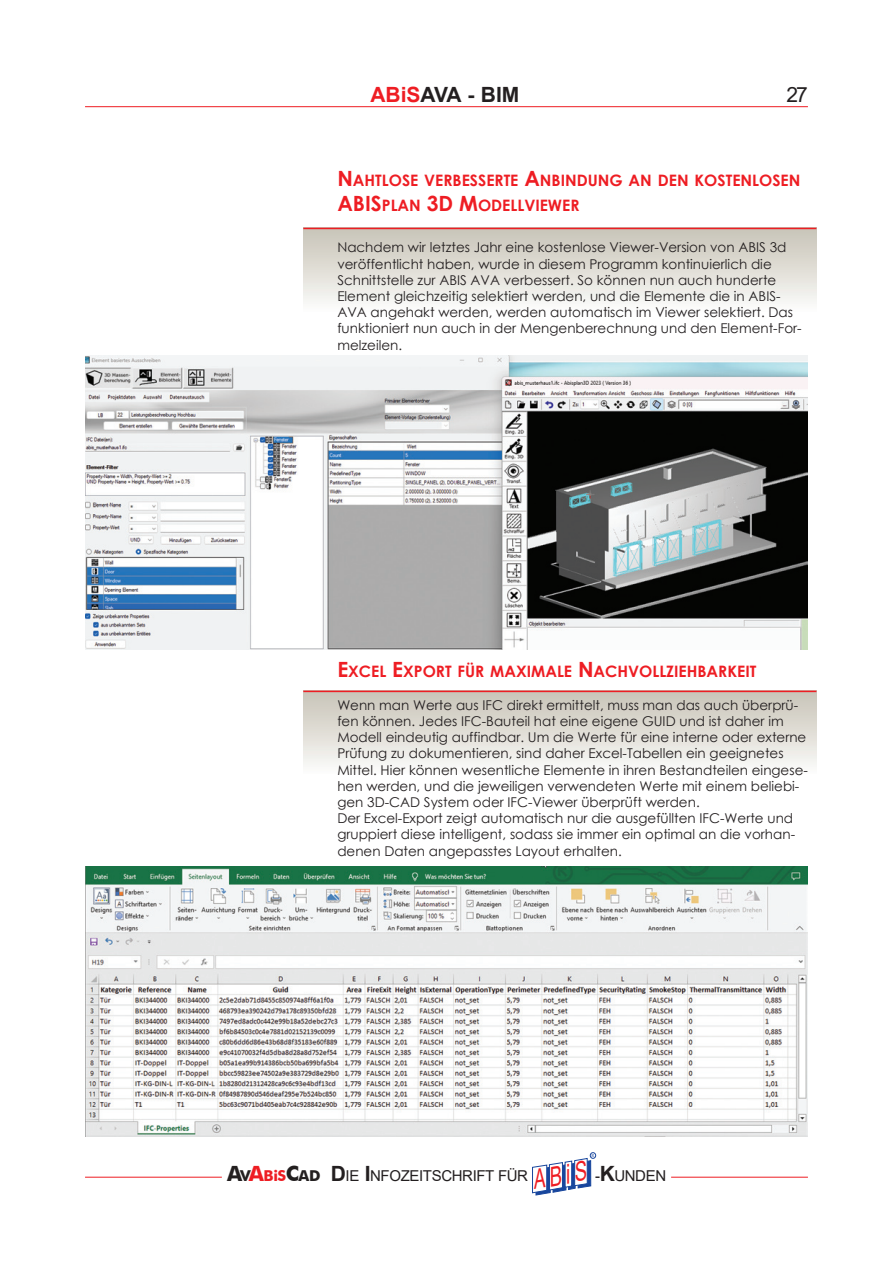
<style>
.page{position:relative;width:893px;height:1263px;background:#fff}
.page>*{position:absolute;margin:0;border:0;box-sizing:border-box;transform-origin:0 0}
.t1{font:italic 27px "Arial";color:#ee1d23;scale:.65 1}
.t2{font:700 21px "Arial";color:#231f20}
.t3{font:21px "Arial";color:#231f20}
.t4{font:700 15.75px/25.2px "Century Gothic";color:#ee1d23}
.t5{font:15px "Arial";letter-spacing:-.025em;color:#231f20}
.t6{font:13.5px/16.2px "Century Gothic";color:#231f20}
.t7{font:4.5px "Times New Roman";color:#18469d}
.s1{color:#ee1d23}
.s2{font-size:21px}
.s3{font-family:"Futura BT";font-weight:700;font-size:21px}
.s4{font-family:"Futura BT";font-weight:700}
.s5{font-family:"Futura BT";font-weight:700;font-size:21px;color:#ee1d23}
.s6{font-family:"Futura BT";font-weight:700;color:#ee1d23}
.s7{font-weight:700;font-size:21px}
</style>
<div class="page">
<hr style="left:85px;top:1177px;width:137px;height:1px;background:#ee1d23">
<hr style="left:671px;top:1177px;width:137px;height:1px;background:#ee1d23">
<svg style="left:532px;top:1152px;width:64px;height:44px"></svg>
<hr style="left:85px;top:106px;width:723px;height:1px;background:#ee1d23">
<div style="left:303px;top:228px;width:513px;height:83px;background:linear-gradient(to bottom,#c7c3b6,#fbfcfa)"></div>
<hr style="left:303px;top:228px;width:513px;height:1px;background:#ee1d23">
<div style="left:303px;top:691px;width:513px;height:83px;background:linear-gradient(to bottom,#c7c3b6,#fcfcfa)"></div>
<hr style="left:303px;top:691px;width:513px;height:1px;background:#ee1d23">
<img style="left:85px;top:355px;width:723px;height:295px">
<img style="left:85px;top:867px;width:723px;height:269px">
<p class="t2" style="left:370px;top:80px;width:150px"><span class="s1">ABiS</span>AVA - BIM</p>
<p class="t3" style="left:786px;top:80px;width:23px">27</p>
<p class="t4" style="left:337px;top:167px;width:213px"><span class="s2">N</span>AHTLOSE VERBESSERTE <span class="s2">A</span>NBIN</p>
<p class="t4" style="left:337px;top:167px;width:462px;text-indent:239px">DUNG AN DEN KOSTEN LOSEN<br><span class="s2">ABIS</span>PLAN <span class="s2">3D M</span>ODELLVI EWER</p>
<p class="t6" style="left:337px;top:239px;width:466px">Nachdem wir letztes Jahr eine kostenlose Viewer-Version von ABIS 3d veröffentlicht haben, wurde in diesem Programm kontinuierlich die Schnittstelle zur ABIS AVA verbessert. So können nun auch hunderte Element gleichzeitig selektiert werden, und die Elemente die in ABIS-AVA angehakt werden, werden automatisch im Viewer selektiert. Das funktioniert nun auch in der Mengenberechnung und den Element-For&shy;melzeilen.</p>
<p class="t4" style="left:337px;top:658px;width:421px"><span class="s2">E</span>XCEL <span class="s2">E</span>XPORT FÜR MAXIMALE <span class="s2">N</span>ACHVOLLZIEHBARKEIT</p>
<p class="t6" style="left:337px;top:696px;width:472px">Wenn man Werte aus IFC direkt ermittelt, muss man das auch überprü&shy;fen können. Jedes IFC-Bauteil hat eine eigene GUID und ist daher im Modell eindeutig auffindbar. Um die Werte für eine interne oder externe Prüfung zu dokumentieren, sind daher Excel-Tabellen ein geeignetes Mittel. Hier können wesentliche Elemente in ihren Bestandteilen eingese&shy;hen werden, und die jeweiligen verwendeten Werte mit einem beliebi&shy;gen 3D-CAD System oder IFC-Viewer überprüft werden.<br>Der Excel-Export zeigt automatisch nur die ausgefüllten IFC-Werte und gruppiert diese intelligent, sodass sie immer ein optimal an die vorhan&shy;denen Daten angepasstes Layout erhalten.</p>
<p class="t7" style="left:591px;top:1152px;width:5px">R</p>
<p class="t1" style="left:529px;top:1162px;width:85px;rotate:-10deg">ABiS</p>
<p class="t5" style="left:227px;top:1166px;width:303px"><span class="s3">A</span><span class="s4">V</span><span class="s5">A</span><span class="s6">BiS</span><span class="s3">C</span><span class="s4">AD</span> <span class="s7">D</span>IE <span class="s7">I</span>NFOZEITSCHRIFT FÜR</p>
<p class="t5" style="left:595px;top:1166px;width:73px">-<span class="s7">K</span>UNDEN</p>
</div>
